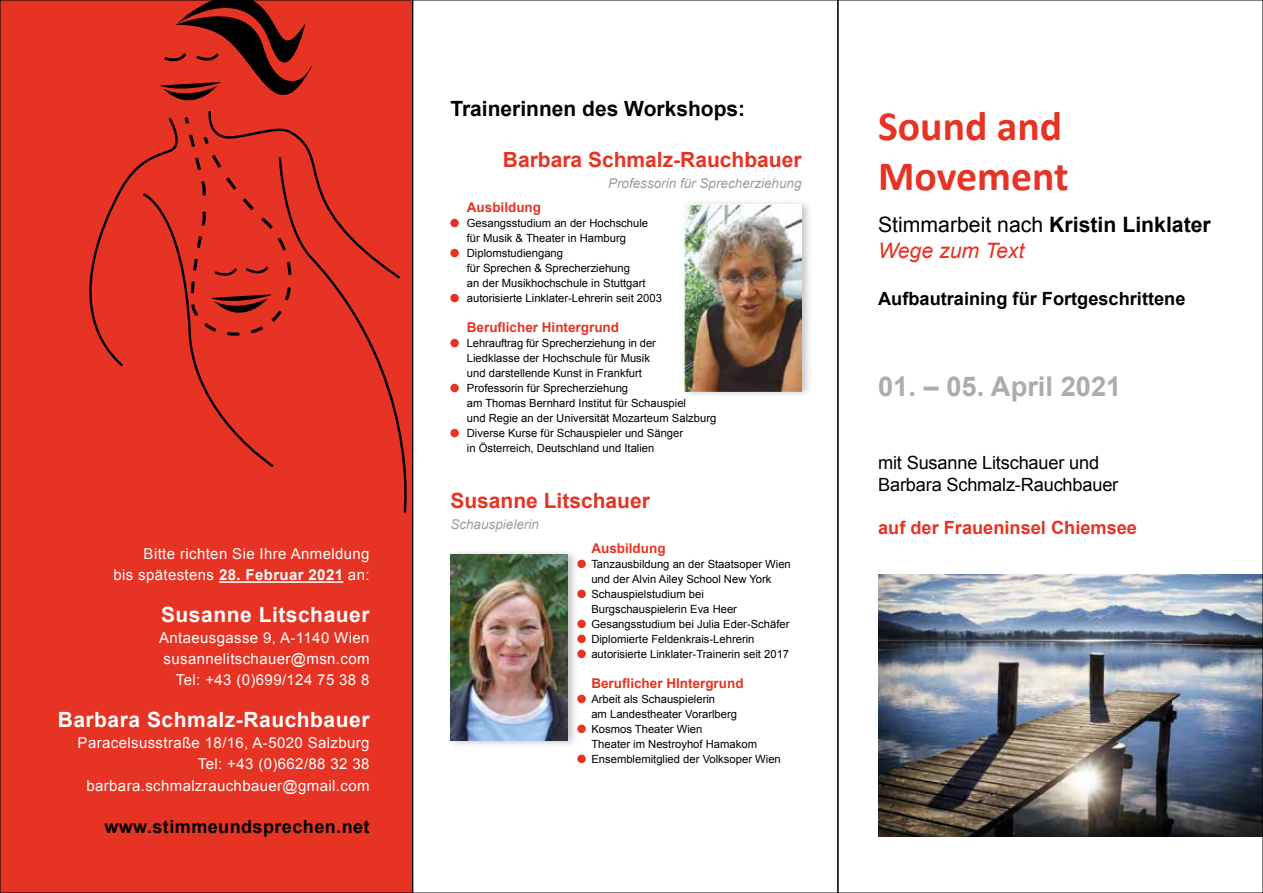
<style>
.page{position:relative;width:1263px;height:893px;background:#fff}
.page>*{position:absolute;margin:0;border:0;box-sizing:border-box;transform-origin:0 0}
.t1{font:700 41.7px/50.1px "Calibri";color:#e63323}
.t2{font:700 27.3px "Arial";color:#acacac}
.t3{font:700 21.3px/25.5px "Arial";color:#000}
.t4{font:700 21px "Arial";color:#e63323}
.t5{font:700 21px "Arial";letter-spacing:.025em;color:#fff}
.t6{font:700 21px "Arial";color:#000}
.t7{font:18.15px/21.9px "Arial";letter-spacing:-.01em;color:#000}
.t8{font:700 18.15px "Arial";color:#000}
.t9{font:700 18.15px "Arial";color:#e63323}
.t10{font:700 18px "Arial";letter-spacing:.025em;color:#000}
.t11{font:15px/21px "Arial";letter-spacing:.025em;color:#fff;text-align:right}
.t12{font:700 13.5px "Arial";color:#e63323}
.t13{font:italic 13.5px "Arial";color:#9d9d9c}
.t14{font:11.25px/15px "Arial";color:#000}
.s1{font-weight:700}
.s2{font-weight:400}
.s3{font-weight:400;font-style:italic;color:#e63323}
</style>
<div class="page">
<div style="left:0;top:0;width:412px;height:893px;background:#e63323"></div>
<hr style="left:842px;top:0;width:1px;height:893px;background:#000">
<hr style="left:420px;top:0;width:1px;height:893px;background:#000">
<img style="left:878px;top:574px;width:383px;height:263px">
<svg style="left:402px;top:156px;width:19px;height:358px"></svg>
<svg style="left:89px;top:2px;width:313px;height:466px"></svg>
<div style="left:450px;top:219px;width:9px;height:8px;background:#e63323;border-radius:50%"></div>
<div style="left:450px;top:249px;width:9px;height:8px;background:#e63323;border-radius:50%"></div>
<div style="left:450px;top:294px;width:9px;height:8px;background:#e63323;border-radius:50%"></div>
<div style="left:450px;top:339px;width:9px;height:8px;background:#e63323;border-radius:50%"></div>
<div style="left:450px;top:384px;width:9px;height:8px;background:#e63323;border-radius:50%"></div>
<div style="left:450px;top:429px;width:9px;height:8px;background:#e63323;border-radius:50%"></div>
<div style="left:577px;top:560px;width:9px;height:8px;background:#e63323;border-radius:50%"></div>
<div style="left:577px;top:590px;width:9px;height:8px;background:#e63323;border-radius:50%"></div>
<div style="left:577px;top:620px;width:9px;height:8px;background:#e63323;border-radius:50%"></div>
<div style="left:577px;top:635px;width:9px;height:8px;background:#e63323;border-radius:50%"></div>
<div style="left:577px;top:650px;width:9px;height:8px;background:#e63323;border-radius:50%"></div>
<div style="left:577px;top:695px;width:9px;height:8px;background:#e63323;border-radius:50%"></div>
<div style="left:577px;top:725px;width:9px;height:8px;background:#e63323;border-radius:50%"></div>
<div style="left:577px;top:755px;width:9px;height:8px;background:#e63323;border-radius:50%"></div>
<div style="left:681px;top:199px;width:132px;height:200px;background:#000;opacity:.23"></div>
<img style="left:684px;top:204px;width:118px;height:187px">
<div style="left:447px;top:548px;width:132px;height:201px;background:#000;opacity:.23"></div>
<img style="left:450px;top:554px;width:118px;height:187px">
<hr style="left:219px;top:581px;width:124px;height:2px;background:#fff">
<h3 class="t11" style="left:113px;top:544px;width:258px">Bitte richten Sie Ihre Anmeldung<br>bis spätestens <span class="s1">28. Februar 2021</span> an:</h3>
<h3 class="t5" style="left:161px;top:601px;width:210px">Susanne Litschauer</h3>
<h3 class="t11" style="left:159px;top:628px;width:212px">Antaeusgasse 9, A-1140 Wien susannelitschauer@msn.com<br>Tel: +43 (0)699/124 75 38 8</h3>
<h3 class="t5" style="left:58px;top:706px;width:313px">Barbara Schmalz-Rauchbauer</h3>
<h3 class="t11" style="left:78px;top:733px;width:293px">Paracelsusstraße 18/16, A-5020 Salzburg<br>Tel: +43 (0)662/88 32 38 barbara.schmalzrauchbauer@gmail.com</h3>
<h3 class="t10" style="left:104px;top:814px;width:267px">www.stimmeundsprechen.net</h3>
<h3 class="t6" style="left:450px;top:95px;width:296px">Trainerinnen des Workshops:</h3>
<h3 class="t4" style="left:503px;top:145px;width:300px">Barbara Schmalz-Rauchbauer</h3>
<p class="t13" style="left:608px;top:175px;width:195px">Professorin für Sprecherziehung</p>
<p class="t12" style="left:467px;top:199px;width:76px">Ausbildung</p>
<p class="t14" style="left:467px;top:216px;width:197px">Gesangsstudium an der Hochschule für Musik &amp; Theater in Hamburg<br>Diplomstudiengang<br>für Sprechen &amp; Sprecherziehung<br>an der Musikhochschule in Stuttgart autorisierte Linklater-Lehrerin seit 2003</p>
<p class="t12" style="left:467px;top:319px;width:154px">Beruflicher Hintergrund</p>
<p class="t14" style="left:467px;top:336px;width:251px">Lehrauftrag für Sprecherziehung in der<br>Liedklasse der Hochschule für Musik<br>und darstellende Kunst in Frankfurt<br>Professorin für Sprecherziehung<br>am Thomas Bernhard Institut für Schauspiel<br>und Regie an der Universität Mozarteum Salzburg Diverse Kurse für Schauspieler und Sänger<br>in Österreich, Deutschland und Italien</p>
<h3 class="t4" style="left:450px;top:486px;width:201px">Susanne Litschauer</h3>
<p class="t13" style="left:450px;top:516px;width:90px">Schauspielerin</p>
<p class="t12" style="left:591px;top:539px;width:76px">Ausbildung</p>
<p class="t14" style="left:591px;top:557px;width:201px">Tanzausbildung an der Staatsoper Wien und der Alvin Ailey School New York Schauspielstudium bei Burgschauspielerin Eva Heer Gesangsstudium bei Julia Eder-Schäfer Diplomierte Feldenkrais-Lehrerin autorisierte Linklater-Trainerin seit 2017</p>
<p class="t12" style="left:591px;top:674px;width:154px">Beruflicher HIntergrund</p>
<p class="t14" style="left:591px;top:692px;width:191px">Arbeit als Schauspielerin<br>am Landestheater Vorarlberg<br>Kosmos Theater Wien<br>Theater im Nestroyhof Hamakom<br>Ensemblemitglied der Volksoper Wien</p>
<h1 class="t1" style="left:878px;top:99px;width:192px">Sound and<br>Movement</h1>
<h3 class="t3" style="left:878px;top:213px;width:334px"><span class="s2">Stimmarbeit nach</span> Kristin Linklater<br><span class="s3">Wege zum Text</span></h3>
<h3 class="t8" style="left:878px;top:287px;width:309px">Aufbautraining für Fortgeschrittene</h3>
<h2 class="t2" style="left:878px;top:368px;width:245px">01. – 05. April 2021</h2>
<h3 class="t7" style="left:878px;top:452px;width:242px">mit Susanne Litschauer und<br>Barbara Schmalz-Rauchbauer</h3>
<h3 class="t9" style="left:878px;top:516px;width:260px">auf der Fraueninsel Chiemsee</h3>
</div>
